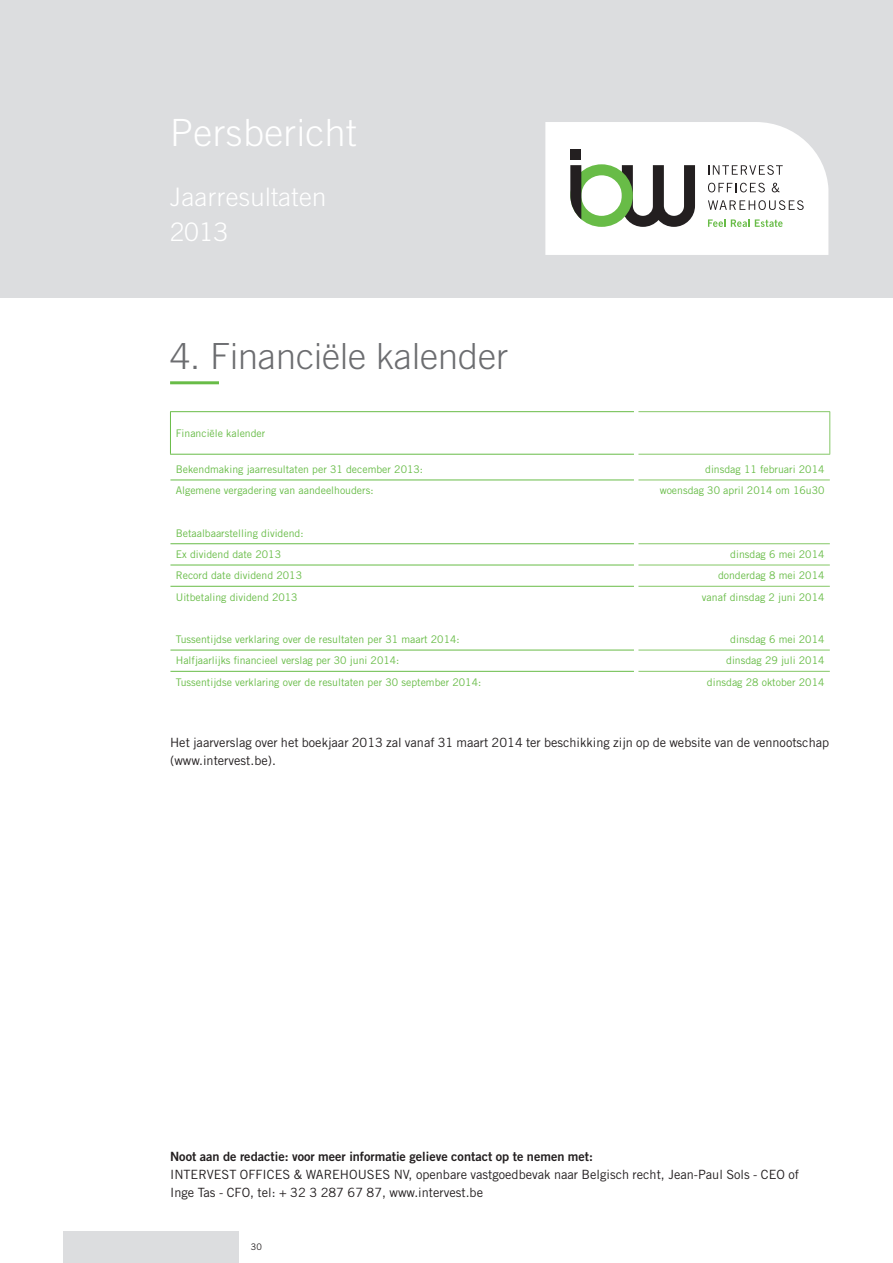
<style>
.page{position:relative;width:893px;height:1263px;background:#fff}
.page>*{position:absolute;margin:0;border:0;box-sizing:border-box;transform-origin:0 0}
.t1{font:300 37.5px "Trade Gothic LT Std";letter-spacing:.015em;color:#fff}
.t2{font:300 36px "Trade Gothic LT Std";color:#6c6d70}
.t3{font:300 25.5px/34.5px "Trade Gothic LT Std";letter-spacing:.015em;color:#fff}
.t4{font:12.75px/18px "Trade Gothic LT Std";color:#231f20}
.t5{font:12.75px "Trade Gothic LT Std Bd 2";color:#231f20}
.t6{font:10.5px/21.3px "Trade Gothic LT Std";color:#68bc47}
.t7{font:9px "Trade Gothic LT Std";color:#231f20}
</style>
<div class="page">
<hr style="left:170px;top:381px;width:49px;height:3px;background:#68bc47">
<hr style="left:170px;top:412px;width:1px;height:42px;background:#68bc47">
<hr style="left:170px;top:411px;width:464px;height:1px;background:#68bc47">
<hr style="left:638px;top:411px;width:192px;height:1px;background:#85c766">
<hr style="left:829px;top:412px;width:1px;height:42px;background:#85c766">
<hr style="left:170px;top:454px;width:464px;height:1px;background:#68bc47">
<hr style="left:638px;top:454px;width:192px;height:1px;background:#85c766">
<hr style="left:170px;top:480px;width:464px;height:1px;background:#68bc47">
<hr style="left:638px;top:480px;width:192px;height:1px;background:#85c766">
<hr style="left:170px;top:543px;width:464px;height:1px;background:#68bc47">
<hr style="left:638px;top:543px;width:192px;height:1px;background:#85c766">
<hr style="left:170px;top:565px;width:464px;height:1px;background:#68bc47">
<hr style="left:638px;top:565px;width:192px;height:1px;background:#85c766">
<hr style="left:170px;top:586px;width:464px;height:1px;background:#68bc47">
<hr style="left:638px;top:586px;width:192px;height:1px;background:#85c766">
<hr style="left:170px;top:650px;width:464px;height:1px;background:#68bc47">
<hr style="left:638px;top:650px;width:192px;height:1px;background:#85c766">
<hr style="left:170px;top:671px;width:464px;height:1px;background:#68bc47">
<hr style="left:638px;top:671px;width:192px;height:1px;background:#85c766">
<div style="left:64px;top:1231px;width:175px;height:32px;background:#dcdddf"></div>
<div style="left:0;top:0;width:893px;height:298px;background:#dcdddf"></div>
<svg style="left:545px;top:122px;width:283px;height:133px;background:#e4e7e2"></svg>
<h1 class="t1" style="left:170px;top:111px;width:188px">Persbericht</h1>
<h3 class="t3" style="left:170px;top:180px;width:158px">Jaarresultaten<br>2013</h3>
<h2 class="t2" style="left:170px;top:334px;width:340px">4. Financiële kalender</h2>
<p class="t6" style="left:176px;top:422px;width:91px">Financiële kalender</p>
<p class="t6" style="left:176px;top:459px;width:249px">Bekendmaking jaarresultaten per 31 december 2013:</p>
<p class="t6" style="left:705px;top:459px;width:121px">dinsdag 11 februari 2014</p>
<p class="t6" style="left:176px;top:480px;width:199px">Algemene vergadering van aandeelhouders:</p>
<p class="t6" style="left:660px;top:480px;width:166px">woensdag 30 april 2014 om 16u30</p>
<p class="t6" style="left:176px;top:522px;width:129px">Betaalbaarstelling dividend:<br>Ex dividend date 2013</p>
<p class="t6" style="left:730px;top:544px;width:96px">dinsdag 6 mei 2014</p>
<p class="t6" style="left:176px;top:565px;width:128px">Record date dividend 2013</p>
<p class="t6" style="left:718px;top:565px;width:108px">donderdag 8 mei 2014</p>
<p class="t6" style="left:176px;top:586px;width:123px">Uitbetaling dividend 2013</p>
<p class="t6" style="left:702px;top:586px;width:124px">vanaf dinsdag 2 juni 2014</p>
<p class="t6" style="left:176px;top:629px;width:285px">Tussentijdse verklaring over de resultaten per 31 maart 2014:</p>
<p class="t6" style="left:730px;top:629px;width:96px">dinsdag 6 mei 2014</p>
<p class="t6" style="left:176px;top:650px;width:225px">Halfjaarlijks financieel verslag per 30 juni 2014:</p>
<p class="t6" style="left:726px;top:650px;width:100px">dinsdag 29 juli 2014</p>
<p class="t6" style="left:176px;top:671px;width:307px">Tussentijdse verklaring over de resultaten per 30 september 2014:</p>
<p class="t6" style="left:707px;top:671px;width:119px">dinsdag 28 oktober 2014</p>
<p class="t4" style="left:170px;top:733px;width:661px">Het jaarverslag over het boekjaar 2013 zal vanaf 31 maart 2014 ter beschikking zijn op de website van de vennootschap (www.intervest.be).</p>
<p class="t5" style="left:170px;top:1148px;width:424px">Noot aan de redactie: voor meer informatie gelieve contact op te nemen met:</p>
<p class="t4" style="left:170px;top:1165px;width:631px">INTERVEST OFFICES &amp; WAREHOUSES NV, openbare vastgoedbevak naar Belgisch recht, Jean-Paul Sols - CEO of<br>Inge Tas - CFO, tel: + 32 3 287 67 87, www.intervest.be</p>
<p class="t7" style="left:251px;top:1241px;width:12px">30</p>
</div>
